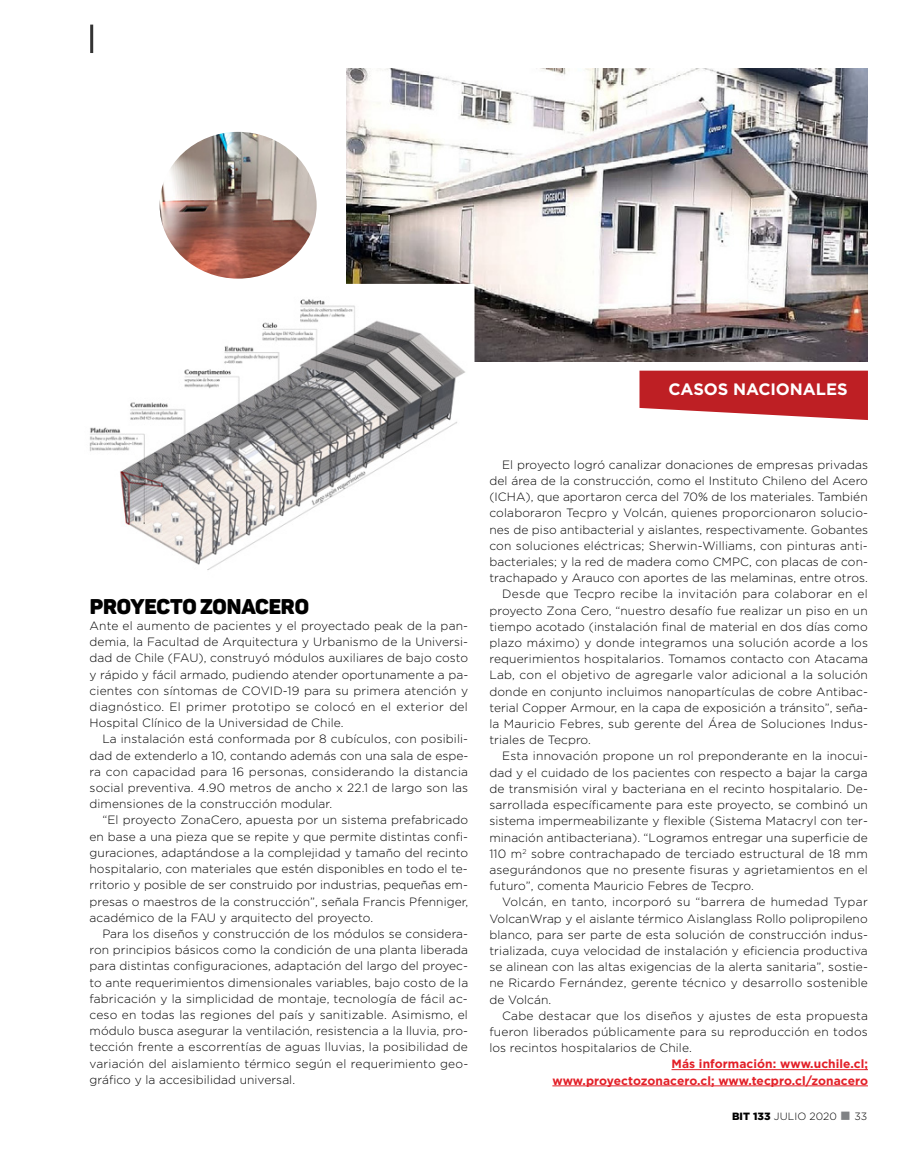
<style>
.page{position:relative;width:915px;height:1170px;background:#fff}
.page>*{position:absolute;margin:0;border:0;box-sizing:border-box;transform-origin:0 0}
.t1{font:21px "Panton Black Caps";letter-spacing:-.005em;color:#000}
.t2{font:700 16.5px "Gotham";letter-spacing:-.005em;color:#fff}
.t3{font:300 12px/16.2px "Gotham";letter-spacing:.005em;color:#000;text-align:justify}
.t4{font:700 12px/16.2px "Gotham";letter-spacing:.005em;color:#e31f27;text-align:right}
.t5{font:300 12px "Gotham";letter-spacing:.025em;color:#000}
.t6{font:300 10.5px "Gotham";letter-spacing:.005em;color:#000}
.s1{font-weight:900}
.s2{color:#808285}
</style>
<div class="page">
<img style="left:347px;top:68px;width:520px;height:293px">
<img style="left:89px;top:284px;width:385px;height:286px">
<hr style="left:671px;top:1069px;width:196px;height:1px;background:#e31f27">
<hr style="left:552px;top:1085px;width:315px;height:1px;background:#e31f27">
<img style="left:160px;top:132px;width:156px;height:146px">
<svg style="left:639px;top:370px;width:228px;height:50px;background:#c63d42"></svg>
<hr style="left:90px;top:25px;width:3px;height:28px;background:#333">
<h2 class="t2" style="left:668px;top:378px;width:25px">CASOS</h2>
<h2 class="t2" style="left:732px;top:378px;width:82px">NACIONALES</h2>
<h1 class="t1" style="left:90px;top:592px;width:221px">PROYECTO ZONACERO</h1>
<p class="t3" style="left:89px;top:617px;width:380px">Ante el aumento de pacientes y el proyectado peak de la pan&shy;demia, la Facultad de Arquitectura y U rbanismo de la U niversi&shy;dad de Chile (FAU), construyó módulos auxiliares de bajo costo y rápido y fácil armado, pudiendo atender oportunamente a pa&shy;cientes con síntomas de COVI D-19 para su primera atención y diagnóstico. El primer prototipo se colocó en el exterior del Hospital Clínico de la U niversidad de Chile.</p>
<p class="t3" style="left:89px;top:730px;width:380px;text-indent:13px">La instalación está conformada por 8 cubículos, con posibili&shy;dad de extenderlo a 10, contando además con una sala de espe&shy;ra con capacidad para 16 personas, considerando la distancia social preventiva. 4.90 metros de ancho x 22.1 de largo son las dimensiones de la construcción modular.</p>
<p class="t3" style="left:89px;top:811px;width:380px;text-indent:13px">“El proyecto ZonaCero, apuesta por un sistema prefabricado en base a una pieza que se repite y que permite distintas confi&shy;guraciones, adaptándose a la complejidad y tamaño del recinto hospitalario, con materiales que estén disponibles en todo el te&shy;rritorio y posible de ser construido por industrias, pequeñas em&shy;presas o maestros de la construcción”, señala Francis Pfenniger, académico de la FAU y arquitecto del proyecto.</p>
<p class="t3" style="left:89px;top:925px;width:380px;text-indent:13px">Para los diseños y construcción de los módulos se considera&shy;ron principios básicos como la condición de una planta liberada para distintas configuraciones, adaptación del largo del proyec&shy;to ante requerimientos dimensionales variables, bajo costo de la fabricación y la simplicidad de montaje, tecnología de fácil ac&shy;ceso en todas las regiones del país y sanitizable. Asimismo, el módulo busca asegurar la ventilación, resistencia a la lluvia, pro&shy;tección frente a escorrentías de aguas lluvias, la posibilidad de variación del aislamiento térmico según el requerimiento geo&shy;gráfico y la accesibilidad universal.</p>
<p class="t3" style="left:502px;top:456px;width:367px">El proyecto logró canalizar donaciones de empresas privadas</p>
<p class="t3" style="left:489px;top:472px;width:380px">del área de la construcción, como el I nstituto Chileno del Acero</p>
<p class="t3" style="left:489px;top:488px;width:379px">(I CHA), que aportaron cerca del 70% de los materiales. También</p>
<p class="t3" style="left:489px;top:504px;width:380px">colaboraron Tecpro y Volcán, quienes proporcionaron solucio-</p>
<p class="t3" style="left:489px;top:521px;width:380px">nes de piso antibacterial y aislantes, respectivamente. Gobantes</p>
<p class="t3" style="left:489px;top:537px;width:380px">con soluciones eléctricas; Sherwin-Williams, con pinturas anti-</p>
<p class="t3" style="left:489px;top:553px;width:380px">bacteriales; y la red de madera como CMPC, con placas de con-</p>
<p class="t3" style="left:489px;top:569px;width:380px">trachapado y Arauco con aportes de las melaminas, entre otros.</p>
<p class="t3" style="left:502px;top:585px;width:367px">Desde que Tecpro recibe la invitación para colaborar en el</p>
<p class="t3" style="left:489px;top:602px;width:379px">proyecto Zona Cero, “nuestro desafío fue realizar un piso en un</p>
<p class="t3" style="left:489px;top:618px;width:380px">tiempo acotado (instalación final de material en dos días como</p>
<p class="t3" style="left:489px;top:634px;width:380px">plazo máximo) y donde integramos una solución acorde a los</p>
<p class="t3" style="left:489px;top:650px;width:380px">requerimientos hospitalarios. Tomamos contacto con Atacama</p>
<p class="t3" style="left:489px;top:666px;width:380px">Lab, con el objetivo de agregarle valor adicional a la solución</p>
<p class="t3" style="left:489px;top:683px;width:380px">donde en conjunto incluimos nanopartículas de cobre Antibac-</p>
<p class="t3" style="left:489px;top:699px;width:380px">terial Copper Armour, en la capa de exposición a tránsito”, seña-</p>
<p class="t3" style="left:489px;top:715px;width:380px">la Mauricio Febres, sub gerente del Área de Soluciones I ndus-</p>
<p class="t3" style="left:489px;top:731px;width:103px">triales de Tecpro.</p>
<p class="t3" style="left:502px;top:747px;width:367px">Esta innovación propone un rol preponderante en la inocui-</p>
<p class="t3" style="left:489px;top:764px;width:379px">dad y el cuidado de los pacientes con respecto a bajar la carga</p>
<p class="t3" style="left:489px;top:780px;width:380px">de transmisión viral y bacteriana en el recinto hospitalario. De-</p>
<p class="t3" style="left:489px;top:796px;width:380px">sarrollada específicamente para este proyecto, se combinó un</p>
<p class="t3" style="left:489px;top:812px;width:380px">sistema impermeabilizante y flexible (Sistema Matacryl con ter-</p>
<p class="t3" style="left:489px;top:828px;width:380px">minación antibacteriana). “Logramos entregar una superficie de</p>
<p class="t3" style="left:489px;top:845px;width:380px">110 m<sup>2</sup> sobre contrachapado de terciado estructural de 18 mm</p>
<p class="t3" style="left:489px;top:861px;width:380px">asegurándonos que no presente fisuras y agrietamientos en el</p>
<p class="t3" style="left:489px;top:877px;width:266px">futuro”, comenta Mauricio Febres de Tecpro.</p>
<p class="t5" style="left:502px;top:894px;width:367px">Volcán, en tanto, incorporó su “barrera de humedad Typar</p>
<p class="t3" style="left:489px;top:909px;width:379px">VolcanWrap y el aislante térmico Aislanglass Rollo polipropileno</p>
<p class="t3" style="left:489px;top:926px;width:380px">blanco, para ser parte de esta solución de construcción indus-</p>
<p class="t3" style="left:489px;top:942px;width:380px">trializada, cuya velocidad de instalación y eficiencia productiva</p>
<p class="t3" style="left:489px;top:958px;width:380px">se alinean con las altas exigencias de la alerta sanitaria”, sostie-</p>
<p class="t3" style="left:489px;top:974px;width:380px">ne Ricardo Fernández, gerente técnico y desarrollo sostenible</p>
<p class="t3" style="left:489px;top:990px;width:63px">de Volcán.</p>
<p class="t3" style="left:502px;top:1007px;width:367px">Cabe destacar que los diseños y ajustes de esta propuesta</p>
<p class="t3" style="left:489px;top:1023px;width:380px">fueron liberados públicamente para su reproducción en todos</p>
<p class="t3" style="left:489px;top:1039px;width:204px">los recintos hospitalarios de Chile.</p>
<p class="t4" style="left:552px;top:1055px;width:317px">Más información: www.uchile.cl; www.proyectozonacero.cl; www.tecpro.cl/zonacero</p>
<p class="t6" style="left:731px;top:1109px;width:137px"><span class="s1">BIT 133</span> julio 2020 <span class="s2">■</span> 33</p>
</div>
